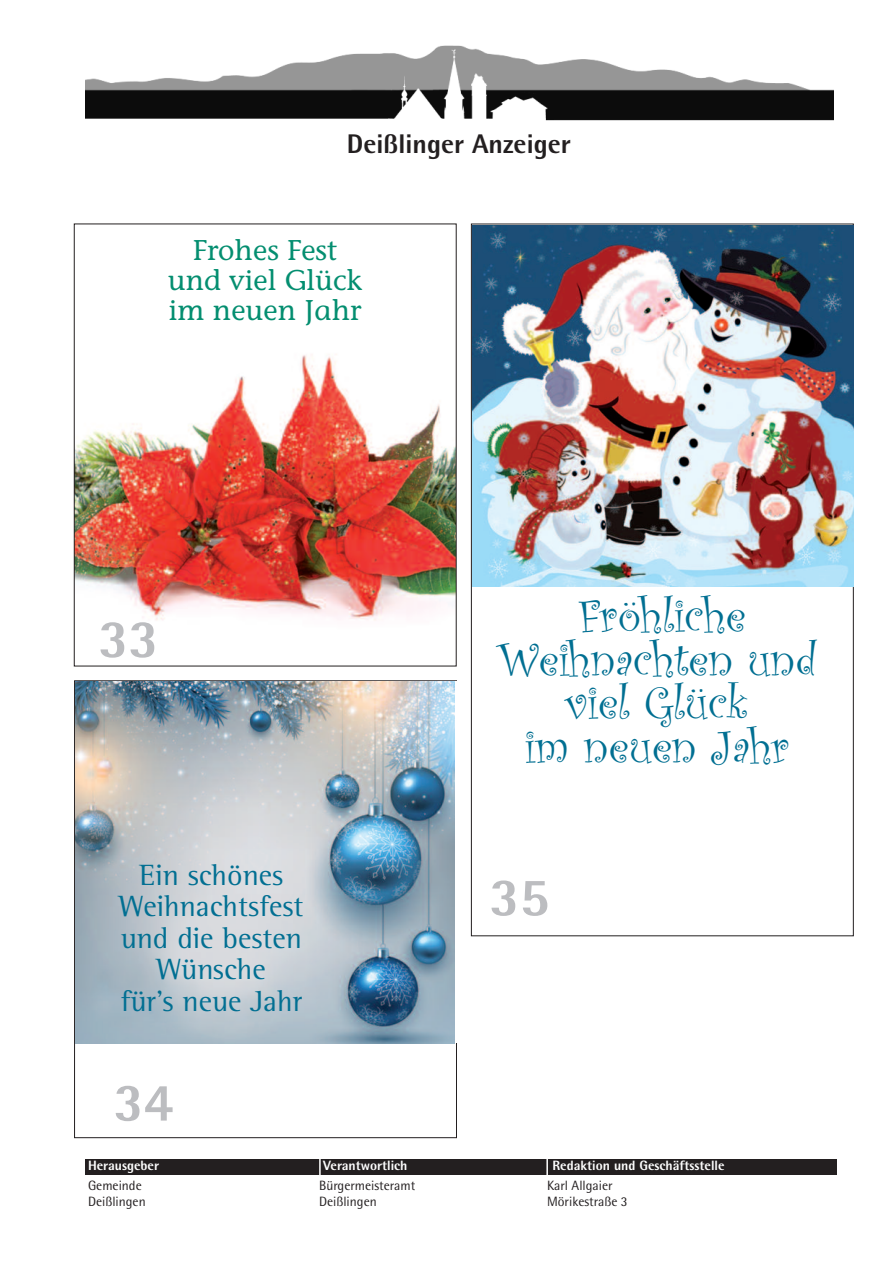
<style>
.page{position:relative;width:893px;height:1263px;background:#fff}
.page>*{position:absolute;margin:0;border:0;box-sizing:border-box;transform-origin:0 0}
.t1{font:800 54px "Rotis Semi Sans";color:#bcbdc0}
.t2{font:48px/43.5px "Curlz";color:#016f92;text-align:center}
.t3{font:30px/31.5px "Rotis Semi Serif";color:#016f92;text-align:center}
.t4{font:28.5px/30px "Stone Informal";color:#048e70;text-align:center}
.t5{font:800 27px "Rotis Semi Sans";color:#231f20}
.t6{font:13.5px/16.5px "Rotis Semi Sans";color:#231f20}
.t7{font:800 13.5px "Rotis Semi Sans";color:#fff}
</style>
<div class="page">
<img style="left:85px;top:45px;width:748px;height:76px">
<div style="left:85px;top:1158px;width:752px;height:16px;background:#231f20"></div>
<hr style="left:546px;top:1131px;width:2px;height:110px;background:#fff">
<hr style="left:319px;top:1131px;width:2px;height:110px;background:#fff">
<img style="left:473px;top:225px;width:380px;height:361px">
<img style="left:75px;top:682px;width:379px;height:361px">
<img style="left:76px;top:354px;width:379px;height:267px">
<h3 class="t5" style="left:347px;top:134px;width:225px">Deißlinger Anzeiger</h3>
<h3 class="t4" style="left:168px;top:238px;width:196px">Frohes Fest und viel Glück im neuen Jahr</h3>
<h1 class="t1" style="left:98px;top:620px;width:62px">33</h1>
<h3 class="t3" style="left:119px;top:862px;width:186px">Ein schönes<br>Weihnachtsfest und die besten<br>Wünsche<br>für’s neue Jahr</h3>
<h1 class="t1" style="left:114px;top:1083px;width:62px">34</h1>
<p class="t7" style="left:88px;top:1161px;width:73px">Herausgeber</p>
<p class="t6" style="left:88px;top:1178px;width:59px">Gemeinde<br>Deißlingen</p>
<p class="t7" style="left:323px;top:1161px;width:86px">Verantwortlich</p>
<p class="t6" style="left:319px;top:1178px;width:98px">Bürgermeisteramt<br>Deißlingen</p>
<h2 class="t2" style="left:498px;top:593px;width:320px">Fröhliche<br>Weihnachten und viel Glück<br>im neuen Jahr</h2>
<h1 class="t1" style="left:489px;top:878px;width:62px">35</h1>
<p class="t7" style="left:552px;top:1161px;width:174px">Redaktion und Geschäftsstelle</p>
<p class="t6" style="left:547px;top:1178px;width:82px">Karl Allgaier<br>Mörikestraße 3</p>
</div>
